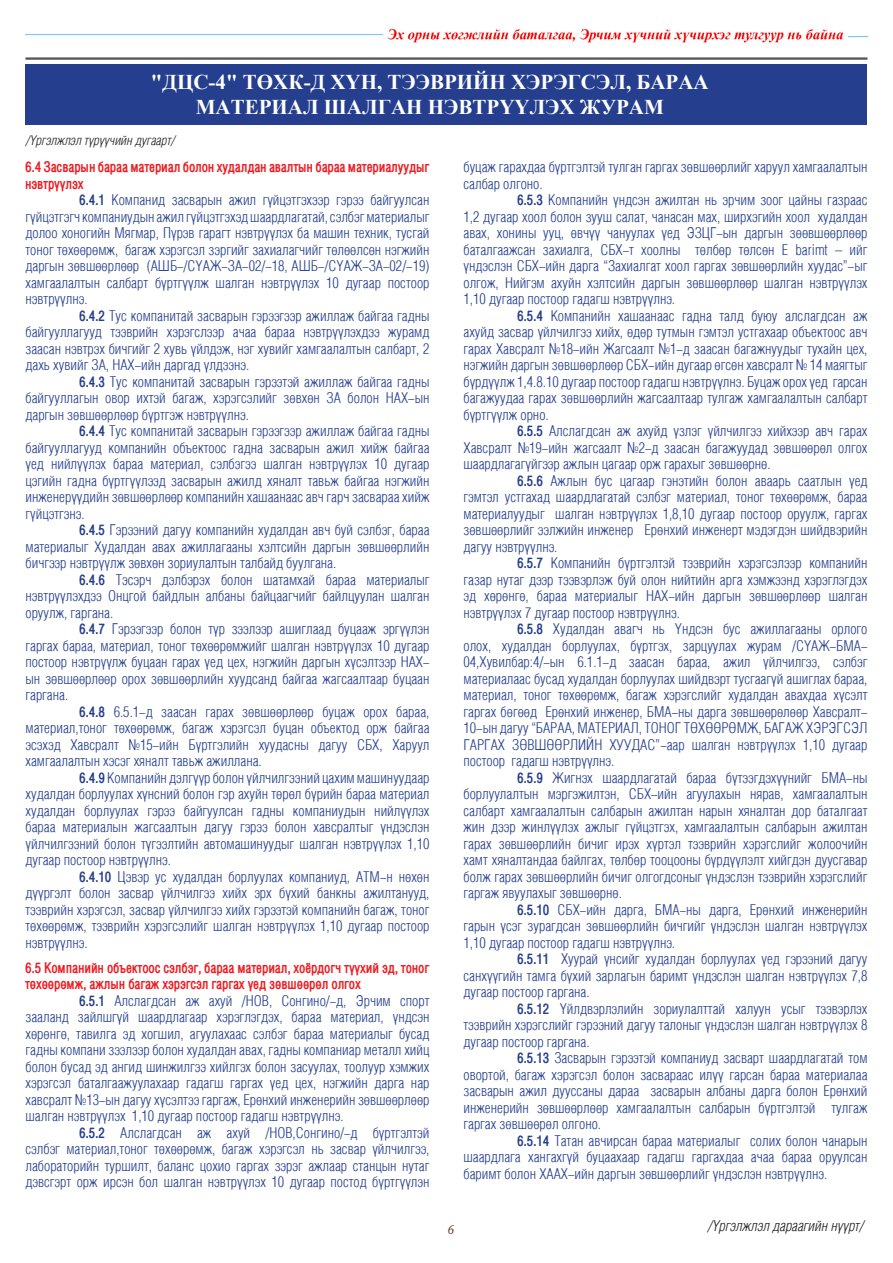
<style>
.page{position:relative;width:893px;height:1263px;background:#fff}
.page>*{position:absolute;margin:0;border:0;box-sizing:border-box;transform-origin:0 0}
.t1{font:700 21px/25.2px "Times New Roman";color:#fff;text-align:center}
.t2{font:15px/16.5px "Mogul Helios";color:#253f8e;text-align:justify}
.t3{font:700 15px/16.5px "Mogul Helios";color:#ee1d23}
.t4{font:italic 15px "Mogul Helios";color:#231f20}
.t5{font:italic 13.5px "Mogul Helios";color:#231f20}
.t6{font:italic 13.5px "Cambria";color:#643b29;scale:.95 1}
.s1{font-weight:700}
</style>
<div class="page">
<hr style="left:26px;top:58px;width:841px;height:1px;background:#231f20">
<hr style="left:26px;top:59px;width:841px;height:1px;background:#231f20">
<img style="left:26px;top:29px;width:841px;height:14px">
<div style="left:26px;top:64px;width:841px;height:60px;background:#253f8e"></div>
<p class="t1" style="left:151px;top:69px;width:559px">"ДЦС-4" ТӨХК-Д ХҮН, ТЭЭВРИЙН ХЭРЭГСЭЛ, БАРАА<br>МАТЕРИАЛ ШАЛГАН НЭВТРҮҮЛЭХ ЖУРАМ</p>
<p class="t5" style="left:26px;top:133px;width:150px">/Үргэлжлэл түрүүчийн дугаарт/</p>
<p class="t3" style="left:26px;top:159px;width:405px">6.4 Засварын бараа материал болон худалдан авалтын бараа материалуудыг нэвтрүүлэх</p>
<p class="t2" style="left:26px;top:192px;width:405px;text-indent:54px"><span class="s1">6.4.1</span> Компанид засварын ажил гүйцэтгэхээр гэрээ байгуулсан гүйцэтгэгч компаниудын ажил гүйцэтгэхэд шаардлагатай, сэлбэг материалыг долоо хоногийн Мягмар, Пүрэв гарагт нэвтрүүлэх ба машин техник, тусгай тоног төхөөрөмж, багаж хэрэгсэл зэргийг захиалагчийг төлөөлсөн нэгжийн даргын зөвшөөрлөөр (АШБ-/СҮАЖ-ЗА-02/-18, АШБ-/СҮАЖ-ЗА-02/-19) хамгаалалтын салбарт бүртгүүлж шалган нэвтрүүлэх 10 дугаар постоор нэвтрүүлнэ.</p>
<p class="t2" style="left:26px;top:307px;width:405px;text-indent:54px"><span class="s1">6.4.2</span> Тус компанитай засварын гэрээгээр ажиллаж байгаа гадны байгууллагууд тээврийн хэрэгслээр ачаа бараа нэвтрүүлэхдээ журамд заасан нэвтрэх бичгийг 2 хувь үйлдэж, нэг хувийг хамгаалалтын салбарт, 2 дахь хувийг ЗА, НАХ-ийн даргад үлдээнэ.</p>
<p class="t2" style="left:26px;top:373px;width:405px;text-indent:54px"><span class="s1">6.4.3</span> Тус компанитай засварын гэрээтэй ажиллаж байгаа гадны байгууллагын овор ихтэй багаж, хэрэгсэлийг зөвхөн ЗА болон НАХ-ын даргын зөвшөөрлөөр бүртгэж нэвтрүүлнэ.</p>
<p class="t2" style="left:26px;top:423px;width:405px;text-indent:54px"><span class="s1">6.4.4</span> Тус компанитай засварын гэрээгээр ажиллаж байгаа гадны байгууллагууд компанийн объектоос гадна засварын ажил хийж байгаа үед нийлүүлэх бараа материал, сэлбэгээ шалган нэвтрүүлэх 10 дугаар цэгийн гадна бүртгүүлээд засварын ажилд хяналт тавьж байгаа нэгжийн инженерүүдийн зөвшөөрлөөр компанийн хашаанаас авч гарч засвараа хийж гүйцэтгэнэ.</p>
<p class="t2" style="left:26px;top:522px;width:405px;text-indent:54px"><span class="s1">6.4.5</span> Гэрээний дагуу компанийн худалдан авч буй сэлбэг, бараа материалыг Худалдан авах ажиллагааны хэлтсийн даргын зөвшөөрлийн бичгээр нэвтрүүлж зөвхөн зориулалтын талбайд буулгана.</p>
<p class="t2" style="left:26px;top:571px;width:405px;text-indent:54px"><span class="s1">6.4.6</span> Тэсэрч дэлбэрэх болон шатамхай бараа материалыг нэвтрүүлэхдээ Онцгой байдлын албаны байцаагчийг байлцуулан шалган оруулж, гаргана.</p>
<p class="t2" style="left:26px;top:621px;width:405px;text-indent:54px"><span class="s1">6.4.7</span> Гэрээгээр болон түр зээлээр ашиглаад буцааж эргүүлэн гаргах бараа, материал, тоног төхөөрөмжийг шалган нэвтрүүлэх 10 дугаар постоор нэвтрүүлж буцаан гарах үед цех, нэгжийн даргын хүсэлтээр НАХ&shy;ын зөвшөөрлөөр орох зөвшөөрлийн хуудсанд байгаа жагсаалтаар буцаан гаргана.</p>
<p class="t2" style="left:26px;top:703px;width:405px;text-indent:54px"><span class="s1">6.4.8</span> 6.5.1-д заасан гарах зөвшөөрлөөр буцаж орох бараа, материал,тоног төхөөрөмж, багаж хэрэгсэл буцан объектод орж байгаа эсэхэд Хавсралт №15-ийн Бүртгэлийн хуудасны дагуу СБХ, Харуул хамгаалалтын хэсэг хяналт тавьж ажиллана.</p>
<p class="t2" style="left:26px;top:769px;width:405px;text-indent:54px"><span class="s1">6.4.9</span> Компанийн дэлгүүр болон үйлчилгээний цахим машинуудаар худалдан борлуулах хүнсний болон гэр ахуйн төрөл бүрийн бараа материал худалдан борлуулах гэрээ байгуулсан гадны компаниудын нийлүүлэх бараа материалын жагсаалтын дагуу гэрээ болон хавсралтыг үндэслэн үйлчилгээний болон түгээлтийн автомашинуудыг шалган нэвтрүүлэх 1,10 дугаар постоор нэвтрүүлнэ.</p>
<p class="t2" style="left:26px;top:868px;width:405px;text-indent:54px"><span class="s1">6.4.10</span> Цэвэр ус худалдан борлуулах компаниуд, АТМ-н нөхөн дүүргэлт болон засвар үйлчилгээ хийх эрх бүхий банкны ажилтанууд, тээврийн хэрэгсэл, засвар үйлчилгээ хийх гэрээтэй компанийн багаж, тоног төхөөрөмж, тээврийн хэрэгсэлийг шалган нэвтрүүлэх 1,10 дугаар постоор нэвтрүүлнэ.</p>
<p class="t3" style="left:26px;top:959px;width:405px">6.5 Компанийн объектоос сэлбэг, бараа материал, хоёрдогч түүхий эд, тоног төхөөрөмж, ажлын багаж хэрэгсэл гаргах үед зөвшөөрөл олгох</p>
<p class="t2" style="left:26px;top:992px;width:405px;text-indent:54px"><span class="s1">6.5.1</span> Алслагдсан аж ахуй /НОВ, Сонгино/-д, Эрчим спорт зааланд зайлшгүй шаардлагаар хэрэглэгдэх, бараа материал, үндсэн хөрөнгө, тавилга эд хогшил, агуулахаас сэлбэг бараа материалыг бусад гадны компани зээлээр болон худалдан авах, гадны компаниар металл хийц болон бусад эд ангид шинжилгээ хийлгэх болон засуулах, тоолуур хэмжих хэрэгсэл баталгаажуулахаар гадагш гаргах үед цех, нэгжийн дарга нар хавсралт №13-ын дагуу хүсэлтээ гаргаж, Ерөнхий инженерийн зөвшөөрлөөр шалган нэвтрүүлэх 1,10 дугаар постоор гадагш нэвтрүүлнэ.</p>
<p class="t2" style="left:26px;top:1124px;width:405px;text-indent:54px"><span class="s1">6.5.2</span> Алслагдсан аж ахуй /НОВ,Сонгино/-д бүртгэлтэй сэлбэг материал,тоног төхөөрөмж, багаж хэрэгсэл нь засвар үйлчилгээ, лабораторийн туршилт, баланс цохио гаргах зэрэг ажлаар станцын нутаг дэвсгэрт орж ирсэн бол шалган нэвтрүүлэх 10 дугаар постод бүртгүүлэн</p>
<p class="t2" style="left:463px;top:159px;width:405px">буцаж гарахдаа бүртгэлтэй тулган гаргах зөвшөөрлийг харуул хамгаалалтын салбар олгоно.</p>
<p class="t2" style="left:463px;top:192px;width:405px;text-indent:54px"><span class="s1">6.5.3</span> Компанийн үндсэн ажилтан нь эрчим зоог цайны газраас 1,2 дугаар хоол болон зууш салат, чанасан мах, ширхэгийн хоол худалдан авах, хонины ууц, өвчүү чануулах үед ЭЗЦГ-ын даргын зөөвшөөрлөөр баталгаажсан захиалга, СБХ-т хоолны төлбөр төлсөн E barimt – ийг үндэслэн СБХ-ийн дарга “Захиалгат хоол гаргах зөвшөөрлийн хуудас”-ыг олгож, Нийгэм ахуйн хэлтсийн даргын зөвшөөрлөөр шалган нэвтрүүлэх 1,10 дугаар постоор гадагш нэвтрүүлнэ.</p>
<p class="t2" style="left:463px;top:307px;width:405px;text-indent:54px"><span class="s1">6.5.4</span> Компанийн хашаанаас гадна талд буюу алслагдсан аж ахуйд засвар үйлчилгээ хийх, өдөр тутмын гэмтэл устгахаар объектоос авч гарах Хавсралт №18-ийн Жагсаалт №1-д заасан багажнуудыг тухайн цех, нэгжийн даргын зөвшөөрлөөр СБХ-ийн дугаар өгсөн хавсралт № 14 маягтыг бүрдүүлж 1,4.8.10 дугаар постоор гадагш нэвтрүүлнэ. Буцаж орох үед гарсан багажуудаа гарах зөвшөөрлийн жагсаалтаар тулгаж хамгаалалтын салбарт бүртгүүлж орно.</p>
<p class="t2" style="left:463px;top:423px;width:405px;text-indent:54px"><span class="s1">6.5.5</span> Алслагдсан аж ахуйд үзлэг үйлчилгээ хийхээр авч гарах Хавсралт №19-ийн жагсаалт №2-д заасан багажуудад зөвшөөрөл олгох шаардлагагүйгээр ажлын цагаар орж гарахыг зөвшөөрнө.</p>
<p class="t2" style="left:463px;top:472px;width:405px;text-indent:54px"><span class="s1">6.5.6</span> Ажлын бус цагаар гэнэтийн болон аваарь саатлын үед гэмтэл устгахад шаардлагатай сэлбэг материал, тоног төхөөрөмж, бараа материалуудыг шалган нэвтрүүлэх 1,8,10 дугаар постоор оруулж, гаргах зөвшөөрлийг ээлжийн инженер Ерөнхий инженерт мэдэгдэн шийдвэрийн дагуу нэвтрүүлнэ.</p>
<p class="t2" style="left:463px;top:555px;width:405px;text-indent:54px"><span class="s1">6.5.7</span> Компанийн бүртгэлтэй тээврийн хэрэгсэлээр компанийн газар нутаг дээр тээвэрлэж буй олон нийтийн арга хэмжээнд хэрэглэгдэх эд хөрөнгө, бараа материалыг НАХ-ийн даргын зөвшөөрлөөр шалган нэвтрүүлэх 7 дугаар постоор нэвтрүүлнэ.</p>
<p class="t2" style="left:463px;top:621px;width:405px;text-indent:54px"><span class="s1">6.5.8</span> Худалдан авагч нь Үндсэн бус ажиллагааны орлого олох, худалдан борлуулах, бүртгэх, зарцуулах журам /СҮАЖ-БМА-04,Хувилбар:4/-ын 6.1.1-д заасан бараа, ажил үйлчилгээ, сэлбэг материалаас бусад худалдан борлуулах шийдвэрт тусгаагүй ашиглах бараа, материал, тоног төхөөрөмж, багаж хэрэгслийг худалдан авахдаа хүсэлт гаргах бөгөөд Ерөнхий инженер, БМА-ны дарга зөвшөөрөлөөр Хавсралт-10-ын дагуу “БАРАА, МАТЕРИАЛ, ТОНОГ ТӨХӨӨРӨМЖ, БАГАЖ ХЭРЭГСЭЛ ГАРГАХ ЗӨВШӨӨРЛИЙН ХУУДАС”-аар шалган нэвтрүүлэх 1,10 дугаар постоор гадагш нэвтрүүлнэ.</p>
<p class="t2" style="left:463px;top:769px;width:405px;text-indent:54px"><span class="s1">6.5.9</span> Жигнэх шаардлагатай бараа бүтээгдэхүүнийг БМА-ны борлуулалтын мэргэжилтэн, СБХ-ийн агуулахын нярав, хамгаалалтын салбарт хамгаалалтын салбарын ажилтан нарын хяналтан дор баталгаат жин дээр жинлүүлэх ажлыг гүйцэтгэх, хамгаалалтын салбарын ажилтан гарах зөвшөөрлийн бичиг ирэх хүртэл тээврийн хэрэгслийг жолоочийн хамт хяналтандаа байлгах, төлбөр тооцооны бүрдүүлэлт хийгдэн дуусгавар болж гарах зөвшөөрлийн бичиг олгогдсоныг үндэслэн тээврийн хэрэгслийг гаргаж явуулахыг зөвшөөрнө.</p>
<p class="t2" style="left:463px;top:901px;width:405px;text-indent:54px"><span class="s1">6.5.10</span> СБХ-ийн дарга, БМА-ны дарга, Ерөнхий инженерийн гарын үсэг зурагдсан зөвшөөрлийн бичгийг үндэслэн шалган нэвтрүүлэх 1,10 дугаар постоор гадагш нэвтрүүлнэ.</p>
<p class="t2" style="left:463px;top:951px;width:405px;text-indent:54px"><span class="s1">6.5.11</span> Хуурай үнсийг худалдан борлуулах үед гэрээний дагуу санхүүгийн тамга бүхий зарлагын баримт үндэслэн шалган нэвтрүүлэх 7,8 дугаар постоор гаргана.</p>
<p class="t2" style="left:463px;top:1000px;width:405px;text-indent:54px"><span class="s1">6.5.12</span> Үйлдвэрлэлийн зориулалттай халуун усыг тээвэрлэх тээврийн хэрэгслийг гэрээний дагуу талоныг үндэслэн шалган нэвтрүүлэх 8 дугаар постоор гаргана.</p>
<p class="t2" style="left:463px;top:1050px;width:405px;text-indent:54px"><span class="s1">6.5.13</span> Засварын гэрээтэй компаниуд засварт шаардлагатай том овортой, багаж хэрэгсэл болон засвараас илүү гарсан бараа материалаа засварын ажил дууссаны дараа засварын албаны дарга болон Ерөнхий инженерийн зөвшөөрлөөр хамгаалалтын салбарын бүртгэлтэй тулгаж гаргах зөвшөөрөл олгоно.</p>
<p class="t2" style="left:463px;top:1132px;width:405px;text-indent:54px"><span class="s1">6.5.14</span> Татан авчирсан бараа материалыг солих болон чанарын шаардлага хангахгүй буцаахаар гадагш гаргахдаа ачаа бараа оруулсан баримт болон ХААХ-ийн даргын зөвшөөрлийг үндэслэн нэвтрүүлнэ.</p>
<p class="t6" style="left:447px;top:1219px;width:9px">6</p>
<p class="t4" style="left:707px;top:1218px;width:157px">/Үргэлжлэл дараагийн нүүрт/</p>
</div>
